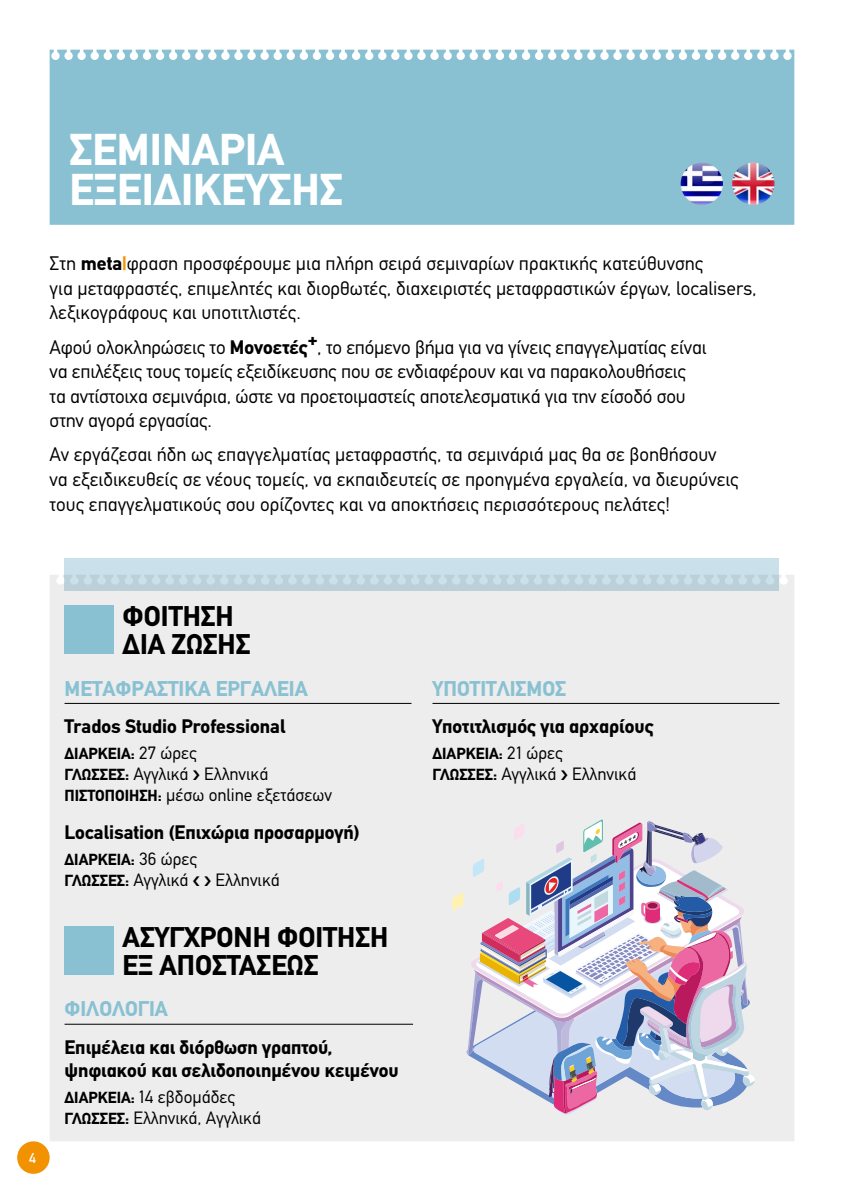
<style>
.page{position:relative;width:844px;height:1191px;background:#fff}
.page>*{position:absolute;margin:0;border:0;box-sizing:border-box;transform-origin:0 0}
.t1{font:700 43.75px/40.2px "CF Din";color:#fff}
.t2{font:700 28px/28px "CF Din";color:#000}
.t3{font:700 21px "CF Din";color:#89c1d3}
.t4{font:19.25px/24.5px "CF Din";color:#000}
.t5{font:700 19.25px/22.8px "CF Din";color:#000}
.t6{font:17.5px/21px "CF Din";color:#000}
.t7{font:700 15.75px/21px "CF Din";color:#000}
.t8{font:900 15.22px "CF Din";color:#000}
.t9{font:14px "CF Din";color:#fff}
.s1{font-weight:700}
.s2{font-weight:700;color:#f39200}
.s3{font-weight:400;font-size:17.5px}
.s4{font-weight:700;font-size:15.75px}
</style>
<div class="page">
<div style="left:50px;top:50px;width:744px;height:175px;background:#89c1d3"></div>
<img style="left:732px;top:163px;width:42px;height:42px;border-radius:21px">
<img style="left:680px;top:163px;width:42px;height:42px;border-radius:21px">
<div style="left:50px;top:574px;width:744px;height:567px;background:#ededed"></div>
<div style="left:65px;top:558px;width:714px;height:33px;background:linear-gradient(to right,#c5dbe4,#c5dbe4)"></div>
<hr style="left:65px;top:703px;width:346px;height:1px;background:#000">
<hr style="left:432px;top:703px;width:347px;height:1px;background:#000">
<hr style="left:65px;top:1023px;width:348px;height:1px;background:#000">
<div style="left:65px;top:605px;width:49px;height:48px;background:#89c1d3"></div>
<div style="left:65px;top:926px;width:49px;height:48px;background:#89c1d3"></div>
<div style="left:17px;top:1141px;width:33px;height:32px;background:#f39200;border-radius:50%"></div>
<svg style="left:452px;top:819px;width:302px;height:294px;background:#cdc6d7"></svg>
<svg style="left:193px;top:770px;width:6px;height:10px"></svg>
<svg style="left:193px;top:876px;width:18px;height:9px"></svg>
<svg style="left:561px;top:770px;width:6px;height:10px"></svg>
<h1 class="t1" style="left:69px;top:130px;width:275px">ΣΕΜΙΝΑΡΙΑ<br>ΕΞΕΙΔΙΚΕΥΣΗΣ</h1>
<p class="t4" style="left:50px;top:251px;width:708px">Στη <span class="s1">meta</span><span class="s2">|</span>φραση προσφέρουμε μια πλήρη σειρά σεμιναρίων πρακτικής κατεύθυνσης<br>για μεταφραστές, επιμελητές και διορθωτές, διαχειριστές μεταφραστικών έργων, localisers, λεξικογράφους και υποτιτλιστές.</p>
<p class="t4" style="left:50px;top:335px;width:260px">Αφού ολοκληρώσεις το <span class="s1">Μονοετές</span></p>
<p class="t8" style="left:308px;top:331px;width:11px">+</p>
<p class="t4" style="left:50px;top:335px;width:658px;text-indent:267px">, το επόμενο βήμα για να γίνεις επαγγελματίας είναι να επιλέξεις τους τομείς εξειδίκευσης που σε ενδιαφέρουν και να παρακολουθήσεις τα αντίστοιχα σεμινάρια, ώστε να προετοιμαστείς αποτελεσματικά για την είσοδό σου στην αγορά εργασίας.</p>
<p class="t4" style="left:50px;top:443px;width:690px">Αν εργάζεσαι ήδη ως επαγγελματίας μεταφραστής, τα σεμινάριά μας θα σε βοηθήσουν να εξειδικευθείς σε νέους τομείς, να εκπαιδευτείς σε προηγμένα εργαλεία, να διευρύνεις τους επαγγελματικούς σου ορίζοντες και να αποκτήσεις περισσότερους πελάτες!</p>
<p class="t9" style="left:29px;top:1150px;width:8px">4</p>
<h2 class="t2" style="left:123px;top:603px;width:129px">ΦΟΙΤΗΣΗ<br>ΔΙΑ ΖΩΣΗΣ</h2>
<p class="t3" style="left:65px;top:677px;width:244px">ΜΕΤΑΦΡΑΣΤΙΚΑ ΕΡΓΑΛΕΙΑ</p>
<p class="t5" style="left:65px;top:715px;width:222px">Trados Studio Professional</p>
<p class="t7" style="left:65px;top:743px;width:134px">ΔΙAΡΚΕΙΑ: <span class="s3">27 ώρες</span></p>
<p class="t6" style="left:65px;top:763px;width:269px"><span class="s4">ΓΛΩΣΣΕΣ:</span> Αγγλικά Ελληνικά<br><span class="s4">ΠΙΣΤΟΠΟΙΗΣΗ:</span> μέσω online εξετάσεων</p>
<p class="t5" style="left:65px;top:821px;width:296px">Localisation (Επιχώρια προσαρμογή)</p>
<p class="t7" style="left:65px;top:849px;width:134px">ΔΙAΡΚΕΙΑ: <span class="s3">36 ώρες<br></span>ΓΛΩΣΣΕΣ: <span class="s3">Αγγλικά</span></p>
<p class="t6" style="left:215px;top:869px;width:66px">Ελληνικά</p>
<h2 class="t2" style="left:123px;top:924px;width:267px">ΑΣΥΓΧΡΟΝΗ ΦΟΙΤΗΣΗ<br>ΕΞ ΑΠΟΣΤΑΣΕΩΣ</h2>
<p class="t3" style="left:65px;top:997px;width:105px">ΦΙΛΟΛΟΓΙΑ</p>
<p class="t5" style="left:65px;top:1036px;width:336px">Επιμέλεια και διόρθωση γραπτού, ψηφιακού και σελιδοποιημένου κειμένου</p>
<p class="t6" style="left:65px;top:1086px;width:198px"><span class="s4">ΔΙAΡΚΕΙΑ:</span> 14 εβδομάδες<br><span class="s4">ΓΛΩΣΣΕΣ:</span> Ελληνικά, Αγγλικά</p>
<p class="t3" style="left:432px;top:677px;width:135px">ΥΠΟΤΙΤΛΙΣΜΟΣ</p>
<p class="t5" style="left:432px;top:715px;width:223px">Υποτιτλισμός για αρχαρίους</p>
<p class="t7" style="left:432px;top:743px;width:132px">ΔΙAΡΚΕΙΑ: <span class="s3">21 ώρες</span></p>
<p class="t6" style="left:432px;top:763px;width:205px"><span class="s4">ΓΛΩΣΣΕΣ:</span> Αγγλικά Ελληνικά</p>
</div>
